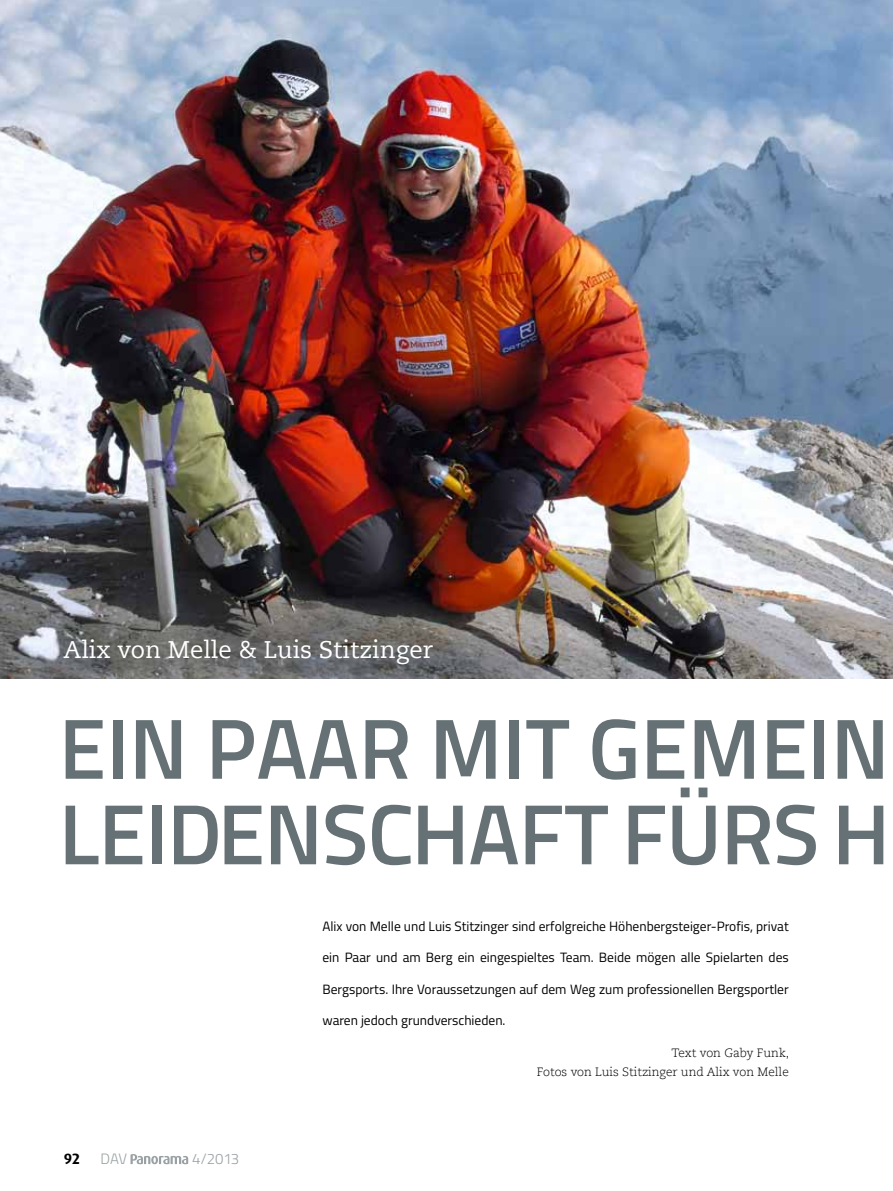
<style>
.page{position:relative;width:893px;height:1191px;background:#fff}
.page>*{position:absolute;margin:0;border:0;box-sizing:border-box;transform-origin:0 0}
.t1{font:600 85.5px/85.5px "Titillium";letter-spacing:-.005em;color:#657175}
.t2{font:24px "Caecilia LT Std";color:#fff}
.t3{font:300 15px "Titillium";letter-spacing:-.02em;color:#99a1a4}
.t4{font:700 15px "Dax";color:#000}
.t5{font:13.5px "Titillium";color:#000}
.t6{font:300 12px/19.5px "Caecilia LT Std";color:#000;text-align:right}
</style>
<div class="page">
<img style="left:0;top:0;width:893px;height:678px">
<svg style="left:130px;top:1154px;width:58px;height:10px"></svg>
<h2 class="t2" style="left:64px;top:635px;width:371px">Alix von Melle &amp; Luis Stitzinger</h2>
<h1 class="t1" style="left:59px;top:701px;width:832px">EIN PAAR MIT GEMEIN<br>LEIDENSCHAFT FÜRS H</h1>
<p class="t4" style="left:64px;top:1150px;width:18px">92</p>
<p class="t3" style="left:100px;top:1148px;width:28px">DAV</p>
<p class="t3" style="left:192px;top:1148px;width:49px">4/2013</p>
<p class="t5" style="left:322px;top:916px;width:468px">Alix von Melle und Luis Stitzinger sind erfolgreiche Höhenbergsteiger-Profis, privat</p>
<p class="t5" style="left:322px;top:947px;width:468px">ein Paar und am Berg ein eingespieltes Team. Beide mögen alle Spielarten des</p>
<p class="t5" style="left:322px;top:979px;width:468px">Bergsports. Ihre Voraussetzungen auf dem Weg zum professionellen Bergsportler</p>
<p class="t5" style="left:322px;top:1010px;width:185px">waren jedoch grundverschieden.</p>
<p class="t6" style="left:537px;top:1043px;width:254px">Text von Gaby Funk,<br>Fotos von Luis Stitzinger und Alix von Melle</p>
</div>
